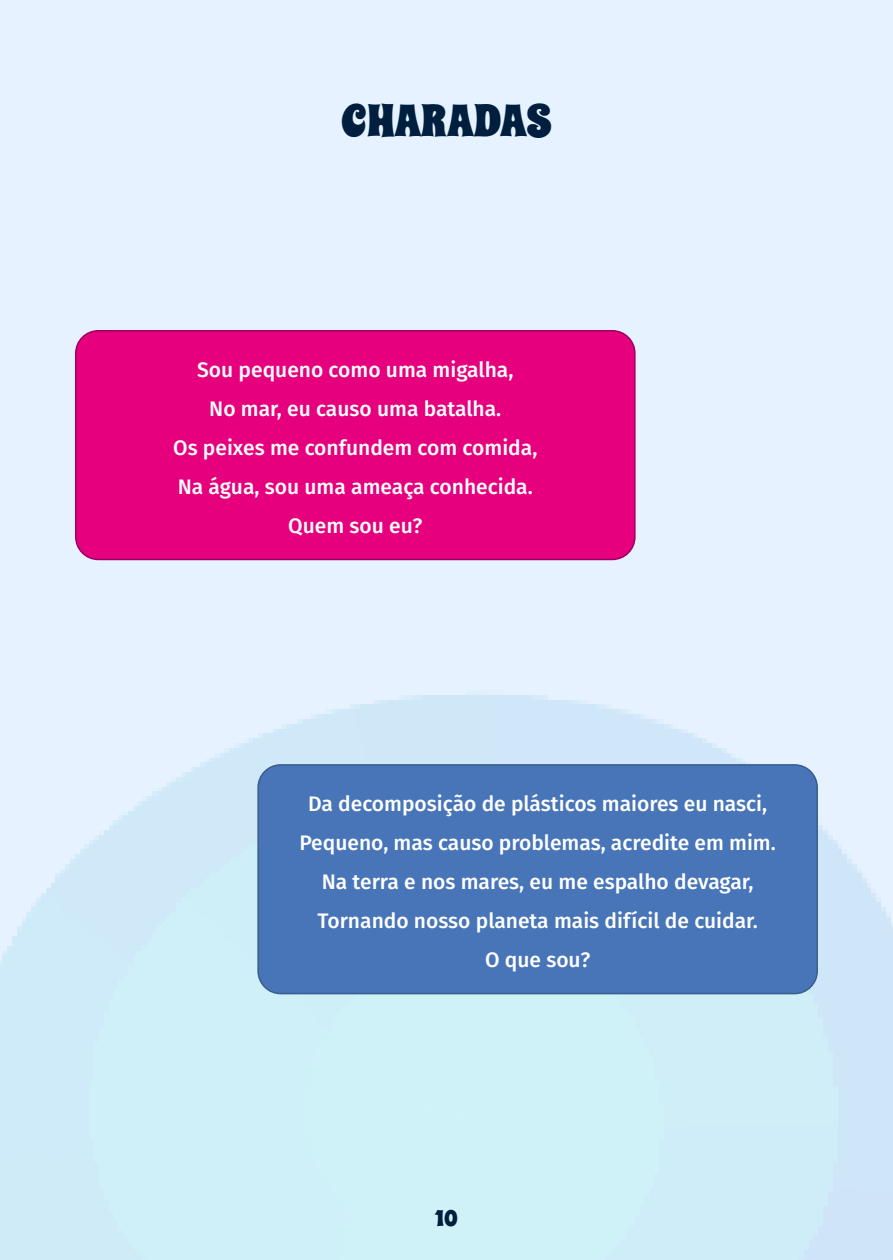
<style>
.page{position:relative;width:893px;height:1260px;background:#fff}
.page>*{position:absolute;margin:0;border:0;box-sizing:border-box;transform-origin:0 0}
.t1{font:45px "Spicy Rice";color:#001e3d}
.t2{font:22.5px "Spicy Rice";color:#001e3d}
.t3{font:500 21px/39px "Fira Sans";color:#fff;text-align:center}
</style>
<div class="page">
<div style="left:0;top:0;width:892px;height:1260px;background:linear-gradient(to bottom,#edf3ff,#ceedf8)"></div>
<div style="left:76px;top:331px;width:558px;height:228px;background:#e6007d;border-radius:22px"></div>
<div style="left:75px;top:330px;width:560px;height:230px;border:2px solid #906;border-radius:22px"></div>
<div style="left:258px;top:765px;width:559px;height:229px;background:#4775b8;border-radius:22px"></div>
<div style="left:257px;top:764px;width:561px;height:230px;border:2px solid #385e8c;border-radius:22px"></div>
<h1 class="t1" style="left:341px;top:90px;width:212px">CHARADAS</h1>
<p class="t3" style="left:173px;top:349px;width:366px">Sou pequeno como uma migalha,<br>No mar, eu causo uma batalha.<br>Os peixes me confundem com comida,<br>Na água, sou uma ameaça conhecida.<br>Quem sou eu?</p>
<p class="t3" style="left:299px;top:783px;width:478px">Da decomposição de plásticos maiores eu nasci, Pequeno, mas causo problemas, acredite em mim.<br>Na terra e nos mares, eu me espalho devagar, Tornando nosso planeta mais difícil de cuidar.<br>O que sou?</p>
<p class="t2" style="left:435px;top:1204px;width:25px">10</p>
</div>
